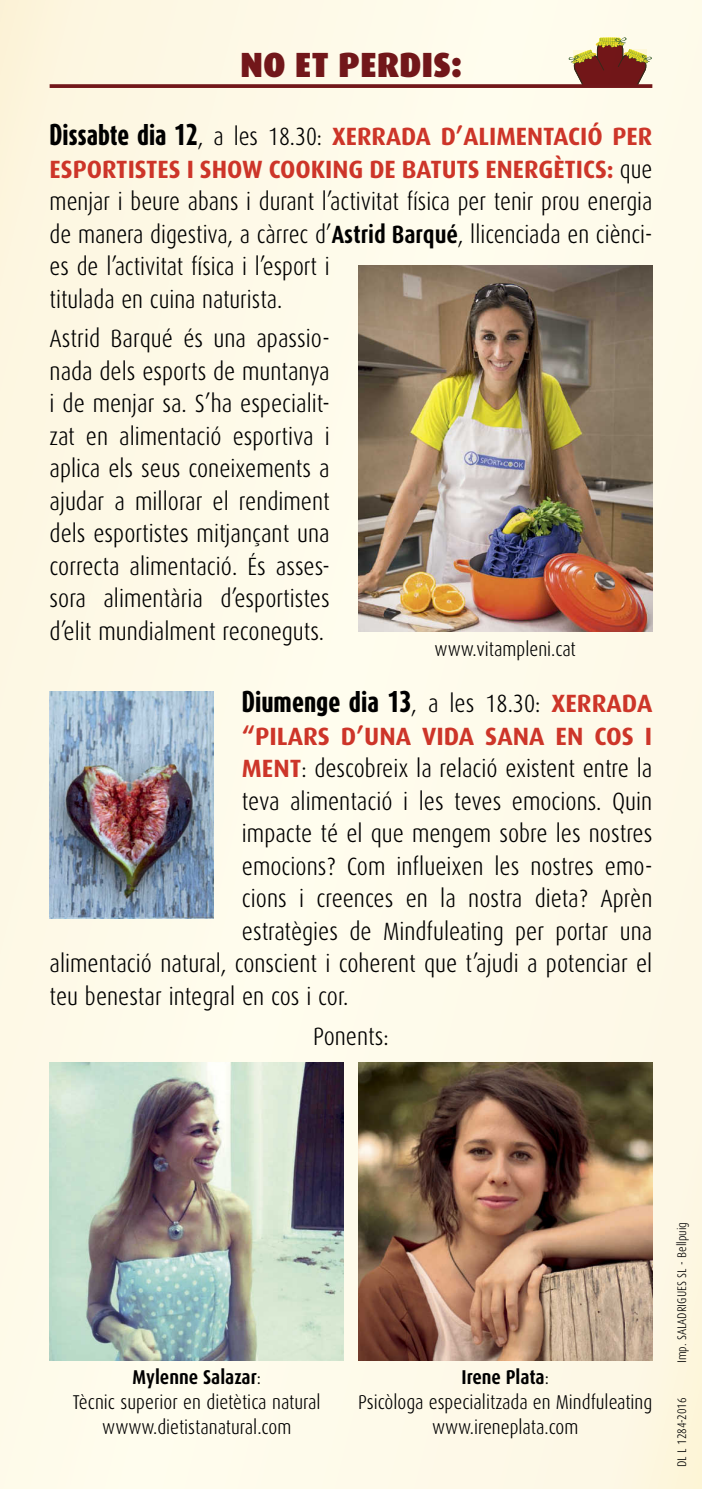
<style>
.page{position:relative;width:702px;height:1489px;background:#fff}
.page>*{position:absolute;margin:0;border:0;box-sizing:border-box;transform-origin:0 0}
.t1{font:900 35px "Dax";color:#72171a}
.t2{font:300 25px/32.5px "Dax Condensed";color:#000}
.t3{font:800 25px "Dax Compact";color:#000}
.t4{font:700 25px "Dax";color:#cd3529}
.t5{font:300 20px "Dax Condensed";color:#000}
.t6{font:700 20px "Dax Condensed";color:#000}
.t7{font:300 12.5px "Dax Condensed";color:#000}
.s1{font-family:"Dax Compact";font-weight:800}
.s2{font-family:"Dax";font-weight:700;color:#cd3529}
.s3{font-weight:700}
.s4{font-family:"Dax Condensed";font-weight:300}
.s5{font-weight:300}
</style>
<div class="page">
<div style="left:0;top:0;width:702px;height:1488px;background:#fefae9"></div>
<svg style="left:568px;top:37px;width:84px;height:47px"></svg>
<svg style="left:50px;top:84px;width:602px;height:4px;background:#792325"></svg>
<img style="left:358px;top:1062px;width:294px;height:298px">
<img style="left:50px;top:1062px;width:294px;height:298px">
<img style="left:358px;top:266px;width:294px;height:365px">
<img style="left:50px;top:691px;width:163px;height:227px">
<p class="t1" style="left:240px;top:45px;width:223px">NO ET PERDIS:</p>
<p class="t2" style="left:50px;top:120px;width:604px"><span class="s1">Dissabte dia 12</span>, a les 18.30: <span class="s2">XERRADA D’ALIMENTACIÓ PER ESPORTISTES I SHOW COOKING DE BATUTS ENERGÈTICS:</span> que menjar i beure abans i durant l’activitat física per tenir prou energia de manera digestiva, a càrrec d’<span class="s3">Astrid Barqué</span>, llicenciada en ciènci&shy;es de l’activitat física i l’esport i<br>titulada en cuina naturista.</p>
<p class="t2" style="left:50px;top:323px;width:281px;text-align:justify">Astrid Barqué és una apassio&shy;nada dels esports de muntanya i de menjar sa. S’ha especialit&shy;zat en alimentació esportiva i aplica els seus coneixements a ajudar a millorar el rendiment dels esportistes mitjançant una correcta alimentació. És asses&shy;sora alimentària d’esportistes d’elit mundialment reconeguts.</p>
<p class="t5" style="left:434px;top:637px;width:143px">www.vitampleni.cat</p>
<p class="t3" style="left:242px;top:685px;width:412px">Diumenge dia 13<span class="s4">, a les 18.30:</span> <span class="s2">XERRADA</span></p>
<p class="t4" style="left:242px;top:722px;width:412px">“PILARS D’UNA VIDA SANA EN COS I</p>
<p class="t2" style="left:242px;top:752px;width:412px"><span class="s2">MENT</span>: descobreix la relació existent entre la</p>
<p class="t2" style="left:242px;top:785px;width:412px">teva alimentació i les teves emocions. Quin</p>
<p class="t2" style="left:242px;top:817px;width:412px">impacte té el que mengem sobre les nostres</p>
<p class="t2" style="left:242px;top:850px;width:412px">emocions? Com influeixen les nostres emo-</p>
<p class="t2" style="left:242px;top:882px;width:412px">cions i creences en la nostra dieta? Aprèn</p>
<p class="t2" style="left:242px;top:915px;width:412px">estratègies de Mindfuleating per portar una</p>
<p class="t2" style="left:50px;top:947px;width:604px">alimentació natural, conscient i coherent que t’ajudi a potenciar el</p>
<p class="t2" style="left:50px;top:980px;width:300px">teu benestar integral en cos i cor.</p>
<p class="t2" style="left:313px;top:1019px;width:77px">Ponents:</p>
<p class="t6" style="left:132px;top:1365px;width:130px">Mylenne Salazar<span class="s5">:</span></p>
<p class="t5" style="left:73px;top:1391px;width:249px">Tècnic superior en dietètica natural</p>
<p class="t5" style="left:102px;top:1416px;width:190px">wwww.dietistanatural.com</p>
<p class="t6" style="left:461px;top:1365px;width:89px">Irene Plata<span class="s5">:</span></p>
<p class="t5" style="left:358px;top:1391px;width:296px">Psicòloga especialitzada en Mindfuleating</p>
<p class="t5" style="left:432px;top:1416px;width:148px">www.ireneplata.com</p>
<p class="t7" style="left:675px;top:1362px;width:142px;rotate:-90deg">Imp. SALADRIGUES SL - Bellpuig</p>
<p class="t7" style="left:675px;top:1466px;width:71px;rotate:-90deg">DL L 1284-2016</p>
</div>
